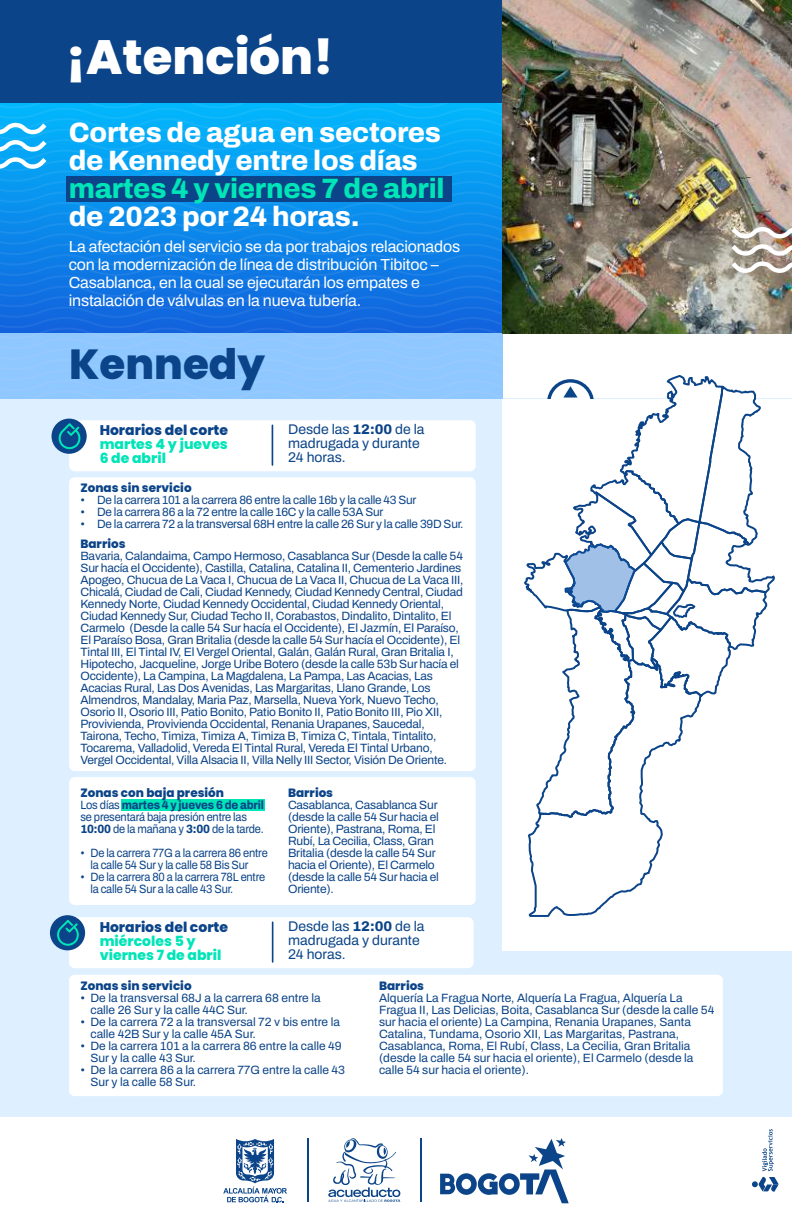
<style>
.page{position:relative;width:792px;height:1224px;background:#fff}
.page>*{position:absolute;margin:0;border:0;box-sizing:border-box;transform-origin:0 0}
.t1{font:800 48.2px "Poppins";color:#fff}
.t2{font:800 42px "Poppins";color:#0b4488}
.t3{font:800 28px/28px "Archivo";letter-spacing:-.01em;color:#fff}
.t4{font:800 28px "Archivo";letter-spacing:-.01em;color:#00e5b8}
.t5{font:16px/18px "Archivo";letter-spacing:-.01em;color:#fff}
.t6{font:14px/14px "Archivo";color:#0b4488}
.t7{font:800 14px/14px "Poppins";color:#00e5b8}
.t8{font:800 14px "Poppins";color:#0b4488}
.t9{font:12px/12px "Archivo";letter-spacing:-.015em;color:#0b4488}
.t10{font:12px/12px "Archivo";letter-spacing:-.015em;color:#0b4488;scale:.92 1}
.t11{font:800 12px "Poppins";color:#0b4488}
.s1{font-weight:800}
</style>
<div class="page">
<div style="left:0;top:399px;width:792px;height:718px;background:#deefff"></div>
<hr style="left:307px;top:1138px;width:1px;height:64px;background:#0b4488">
<hr style="left:421px;top:1138px;width:1px;height:64px;background:#0b4488">
<svg style="left:223px;top:1139px;width:64px;height:63px"></svg>
<svg style="left:440px;top:1138px;width:129px;height:65px"></svg>
<svg style="left:328px;top:1138px;width:72px;height:64px"></svg>
<div style="left:69px;top:477px;width:407px;height:294px;background:#fff;border-radius:6px"></div>
<div style="left:69px;top:777px;width:407px;height:128px;background:#fff;border-radius:6px"></div>
<div style="left:0;top:0;width:502px;height:103px;background:#0b4488"></div>
<svg style="left:0;top:103px;width:502px;height:296px;background:#2d9bf0"></svg>
<div style="left:52px;top:419px;width:35px;height:35px;background:#0b4488;border-radius:50%"></div>
<svg style="left:58px;top:420px;width:418px;height:51px;background:#f4f8fa"></svg>
<div style="left:66px;top:177px;width:386px;height:25px;background:#0b4488"></div>
<svg style="left:762px;top:1129px;width:12px;height:42px"></svg>
<svg style="left:752px;top:1177px;width:26px;height:15px"></svg>
<hr style="left:272px;top:425px;width:1px;height:40px;background:#0b4488">
<img style="left:502px;top:0;width:290px;height:333px">
<svg style="left:732px;top:227px;width:60px;height:47px"></svg>
<div style="left:69px;top:975px;width:654px;height:121px;background:#fff;border-radius:6px"></div>
<div style="left:121px;top:800px;width:144px;height:11px;background:#00e5b8"></div>
<div style="left:50px;top:915px;width:35px;height:35px;background:#0b4488;border-radius:50%"></div>
<div style="left:56px;top:917px;width:418px;height:51px;background:#fff"></div>
<hr style="left:272px;top:922px;width:1px;height:40px;background:#0b4488">
<div style="left:502px;top:399px;width:290px;height:551px;background:#fff"></div>
<svg style="left:528px;top:819px;width:135px;height:98px"></svg>
<svg style="left:523px;top:375px;width:253px;height:444px"></svg>
<h1 class="t1" style="left:66px;top:29px;width:269px">¡Atención!</h1>
<h3 class="t3" style="left:69px;top:119px;width:374px">Cortes de agua en sectores de Kennedy entre los días</h3>
<h3 class="t4" style="left:69px;top:168px;width:377px">martes 4 y viernes 7 de abril</h3>
<h3 class="t3" style="left:69px;top:203px;width:292px">de 2023 por 24 horas.</h3>
<h3 class="t5" style="left:69px;top:238px;width:393px">La afectación del servicio se da por trabajos relacionados con la modernización de línea de distribución Tibitoc – Casablanca, en la cual se ejecutarán los empates e instalación de válvulas en la nueva tubería.</h3>
<h2 class="t2" style="left:69px;top:340px;width:197px">Kennedy</h2>
<p class="t8" style="left:100px;top:422px;width:130px">Horarios del corte</p>
<p class="t7" style="left:100px;top:437px;width:130px">martes 4 y jueves<br>6 de abril</p>
<p class="t6" style="left:288px;top:422px;width:138px">Desde las <span class="s1">12:00</span> de la madrugada y durante<br>24 horas.</p>
<p class="t11" style="left:80px;top:481px;width:113px">Zonas sin servicio</p>
<p class="t9" style="left:80px;top:494px;width:338px">• De la carrera 101 a la carrera 86 entre la calle 16b y la calle 43 Sur</p>
<p class="t9" style="left:80px;top:506px;width:304px">• De la carrera 86 a la 72 entre la calle 16C y la calle 53A Sur</p>
<p class="t9" style="left:80px;top:518px;width:384px">• De la carrera 72 a la transversal 68H entre la calle 26 Sur y la calle 39D Sur.</p>
<p class="t11" style="left:80px;top:537px;width:47px">Barrios</p>
<p class="t9" style="left:80px;top:550px;width:385px">Bavaria, Calandaima, Campo Hermoso, Casablanca Sur (Desde la calle 54<br>Sur hacía el Occidente), Castilla, Catalina, Catalina II, Cementerio Jardines Apogeo, Chucua de La Vaca I, Chucua de La Vaca II, Chucua de La Vaca III, Chicalá, Ciudad de Cali, Ciudad Kennedy, Ciudad Kennedy Central, Ciudad Kennedy Norte, Ciudad Kennedy Occidental, Ciudad Kennedy Oriental, Ciudad Kennedy Sur, Ciudad Techo II, Corabastos, Dindalito, Dintalito, El Carmelo (Desde la calle 54 Sur hacía el Occidente), El Jazmín, El Paraíso, El Paraíso Bosa, Gran Britalia (desde la calle 54 Sur hacía el Occidente), El Tintal III, El Tintal IV, El Vergel Oriental, Galán, Galán Rural, Gran Britalia I, Hipotecho, Jacqueline, Jorge Uribe Botero (desde la calle 53b Sur hacía el Occidente), La Campina, La Magdalena, La Pampa, Las Acacias, Las Acacias Rural, Las Dos Avenidas, Las Margaritas, Llano Grande, Los Almendros, Mandalay, Maria Paz, Marsella, Nueva York, Nuevo Techo, Osorio II, Osorio III, Patio Bonito, Patio Bonito II, Patio Bonito III, Pio XII, Provivienda, Provivienda Occidental, Renania Urapanes, Saucedal, Tairona, Techo, Timiza, Timiza A, Timiza B, Timiza C, Tintala, Tintalito, Tocarema, Valladolid, Vereda El Tintal Rural, Vereda El Tintal Urbano, Vergel Occidental, Villa Alsacia II, Villa Nelly III Sector, Visión De Oriente.</p>
<p class="t11" style="left:80px;top:786px;width:145px">Zonas con baja presión</p>
<p class="t10" style="left:80px;top:799px;width:201px">Los días <span class="s1">martes 4 y jueves 6 de abril </span>se presentará baja presión entre las<br><span class="s1">10:00</span> de la mañana y <span class="s1">3:00</span> de la tarde.</p>
<p class="t10" style="left:90px;top:847px;width:194px;text-indent:-10px">• De la carrera 77G a la carrera 86 entre la calle 54 Sur y la calle 58 Bis Sur</p>
<p class="t10" style="left:90px;top:871px;width:191px;text-indent:-10px">• De la carrera 80 a la carrera 78L entre la calle 54 Sur a la calle 43 Sur.</p>
<p class="t8" style="left:100px;top:919px;width:130px">Horarios del corte</p>
<p class="t7" style="left:100px;top:934px;width:123px">miércoles 5 y viernes 7 de abril</p>
<p class="t11" style="left:288px;top:786px;width:47px">Barrios</p>
<p class="t9" style="left:288px;top:799px;width:152px">Casablanca, Casablanca Sur (desde la calle 54 Sur hacia el<br>Oriente), Pastrana, Roma, El<br>Rubí, La Cecilia, Class, Gran<br>Britalia (desde la calle 54 Sur hacia el Oriente), El Carmelo (desde la calle 54 Sur hacia el<br>Oriente).</p>
<p class="t6" style="left:288px;top:919px;width:138px">Desde las <span class="s1">12:00</span> de la madrugada y durante<br>24 horas.</p>
<p class="t11" style="left:379px;top:979px;width:47px">Barrios</p>
<p class="t9" style="left:379px;top:992px;width:337px">Alquería La Fragua Norte, Alquería La Fragua, Alquería La Fragua II, Las Delicias, Boita, Casablanca Sur (desde la calle 54 sur hacia el oriente) La Campina, Renania Urapanes, Santa Catalina, Tundama, Osorio XII, Las Margaritas, Pastrana, Casablanca, Roma, El Rubí, Class, La Cecilia, Gran Britalia (desde la calle 54 sur hacia el oriente), El Carmelo (desde la calle 54 sur hacia el oriente).</p>
<p class="t11" style="left:80px;top:979px;width:113px">Zonas sin servicio</p>
<p class="t9" style="left:90px;top:992px;width:232px;text-indent:-10px">• De la transversal 68J a la carrera 68 entre la calle 26 Sur y la calle 44C Sur.</p>
<p class="t9" style="left:90px;top:1016px;width:251px;text-indent:-10px">• De la carrera 72 a la transversal 72 v bis entre la calle 42B Sur y la calle 45A Sur.</p>
<p class="t9" style="left:90px;top:1040px;width:253px;text-indent:-10px">• De la carrera 101 a la carrera 86 entre la calle 49<br>Sur y la calle 43 Sur.</p>
<p class="t9" style="left:90px;top:1064px;width:256px;text-indent:-10px">• De la carrera 86 a la carrera 77G entre la calle 43<br>Sur y la calle 58 Sur.</p>
</div>
